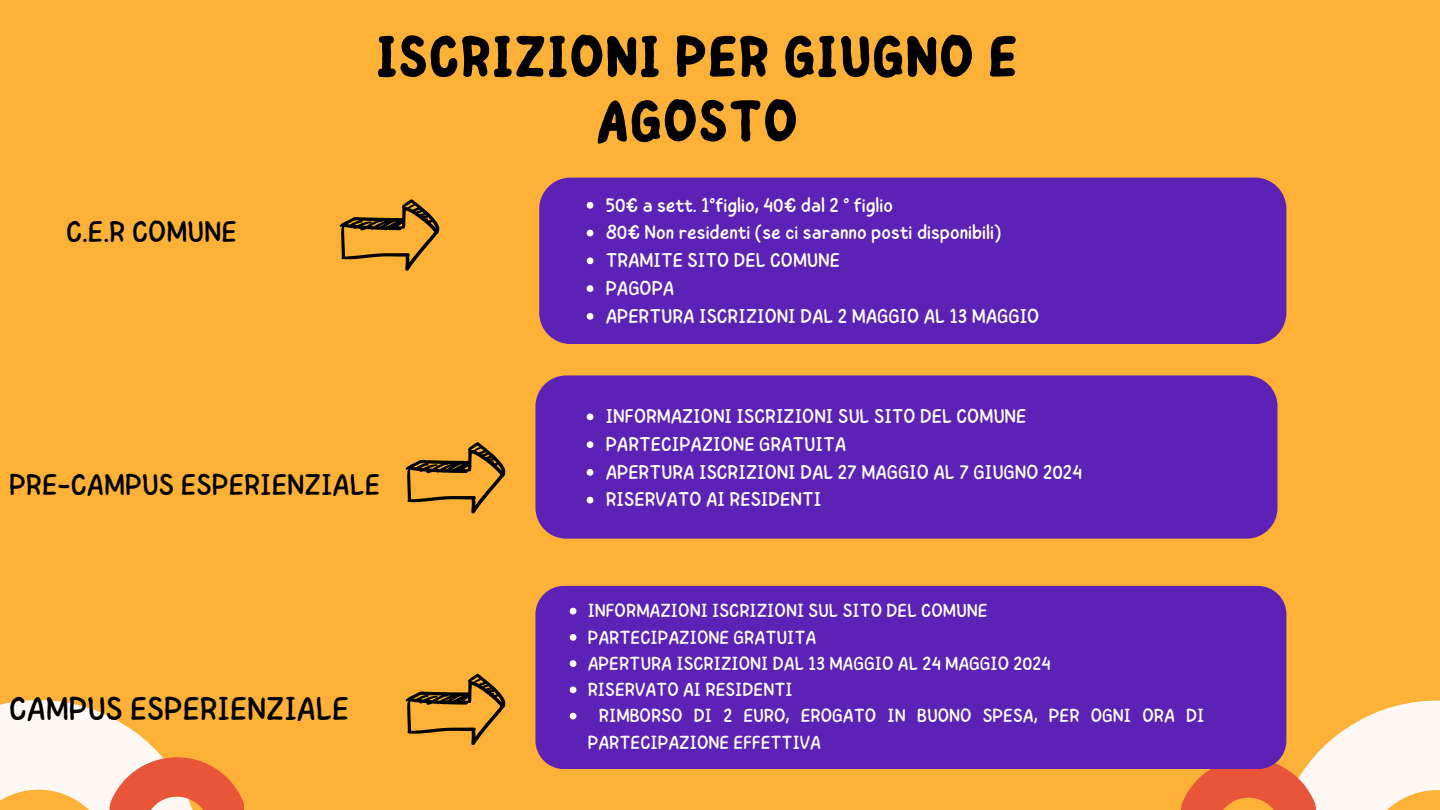
<style>
.page{position:relative;width:1440px;height:810px;background:#fdb137}
.page>*{position:absolute;margin:0;border:0;box-sizing:border-box;transform-origin:0 0}
.t1{font:700 59px/64.5px "Childos Arabic";color:#000;text-align:center}
.t2{font:33px "Childos Arabic";color:#000}
.t3{font:30px "Childos Arabic";color:#000}
.t4{font:20px "Childos Arabic";color:#fff}
.t5{font:19px/26.2px "Childos Arabic";color:#fff}
</style>
<div class="page">
<div style="left:539px;top:178px;width:747px;height:166px;background:#5c21b5;border-radius:31px"></div>
<div style="left:535px;top:375px;width:743px;height:164px;background:#5c21b5;border-radius:31px"></div>
<svg style="left:0;top:700px;width:244px;height:110px"></svg>
<svg style="left:1181px;top:691px;width:259px;height:119px"></svg>
<svg style="left:340px;top:199px;width:99px;height:72px"></svg>
<svg style="left:587px;top:202px;width:6px;height:7px"></svg>
<svg style="left:587px;top:230px;width:6px;height:6px"></svg>
<svg style="left:587px;top:257px;width:6px;height:7px"></svg>
<svg style="left:587px;top:285px;width:6px;height:7px"></svg>
<svg style="left:587px;top:313px;width:6px;height:7px"></svg>
<svg style="left:406px;top:442px;width:99px;height:71px"></svg>
<svg style="left:587px;top:413px;width:6px;height:7px"></svg>
<svg style="left:587px;top:441px;width:6px;height:7px"></svg>
<svg style="left:587px;top:469px;width:6px;height:7px"></svg>
<svg style="left:587px;top:497px;width:6px;height:6px"></svg>
<svg style="left:406px;top:674px;width:99px;height:71px"></svg>
<div style="left:535px;top:586px;width:751px;height:183px;background:#5c21b5;border-radius:28px"></div>
<svg style="left:570px;top:608px;width:6px;height:6px"></svg>
<svg style="left:570px;top:634px;width:6px;height:7px"></svg>
<svg style="left:570px;top:660px;width:6px;height:7px"></svg>
<svg style="left:570px;top:686px;width:6px;height:7px"></svg>
<svg style="left:570px;top:713px;width:6px;height:6px"></svg>
<p class="t3" style="left:66px;top:211px;width:172px">C.E.R COMUNE</p>
<h1 class="t1" style="left:376px;top:26px;width:644px">ISCRIZIONI PER GIUGNO E<br>AGOSTO</h1>
<p class="t4" style="left:606px;top:191px;width:289px">50€ a sett. 1°figlio, 40€ dal 2 ° figlio</p>
<p class="t4" style="left:606px;top:218px;width:397px">80€ Non residenti (se ci saranno posti disponibili)</p>
<p class="t4" style="left:606px;top:246px;width:236px">TRAMITE SITO DEL COMUNE</p>
<p class="t4" style="left:606px;top:274px;width:70px">PAGOPA</p>
<p class="t4" style="left:606px;top:302px;width:435px">APERTURA ISCRIZIONI DAL 2 MAGGIO AL 13 MAGGIO</p>
<p class="t3" style="left:9px;top:464px;width:372px">PRE-CAMPUS ESPERIENZIALE</p>
<h2 class="t2" style="left:9px;top:685px;width:342px">CAMPUS ESPERIENZIALE</h2>
<p class="t4" style="left:606px;top:402px;width:422px">INFORMAZIONI ISCRIZIONI SUL SITO DEL COMUNE</p>
<p class="t4" style="left:606px;top:430px;width:242px">PARTECIPAZIONE GRATUITA</p>
<p class="t4" style="left:606px;top:458px;width:478px">APERTURA ISCRIZIONI DAL 27 MAGGIO AL 7 GIUGNO 2024</p>
<p class="t4" style="left:606px;top:485px;width:217px">RISERVATO AI RESIDENTI</p>
<h2 class="t5" style="left:588px;top:598px;width:401px">INFORMAZIONI ISCRIZIONI SUL SITO DEL COMUNE</h2>
<p class="t5" style="left:588px;top:624px;width:230px">PARTECIPAZIONE GRATUITA</p>
<p class="t5" style="left:588px;top:651px;width:465px">APERTURA ISCRIZIONI DAL 13 MAGGIO AL 24 MAGGIO 2024</p>
<p class="t5" style="left:588px;top:677px;width:206px">RISERVATO AI RESIDENTI</p>
<p class="t5" style="left:588px;top:703px;width:618px;text-indent:11px">RIMBORSO DI 2 EURO, EROGATO IN BUONO SPESA, PER OGNI ORA DI<br>PARTECIPAZIONE EFFETTIVA</p>
</div>
